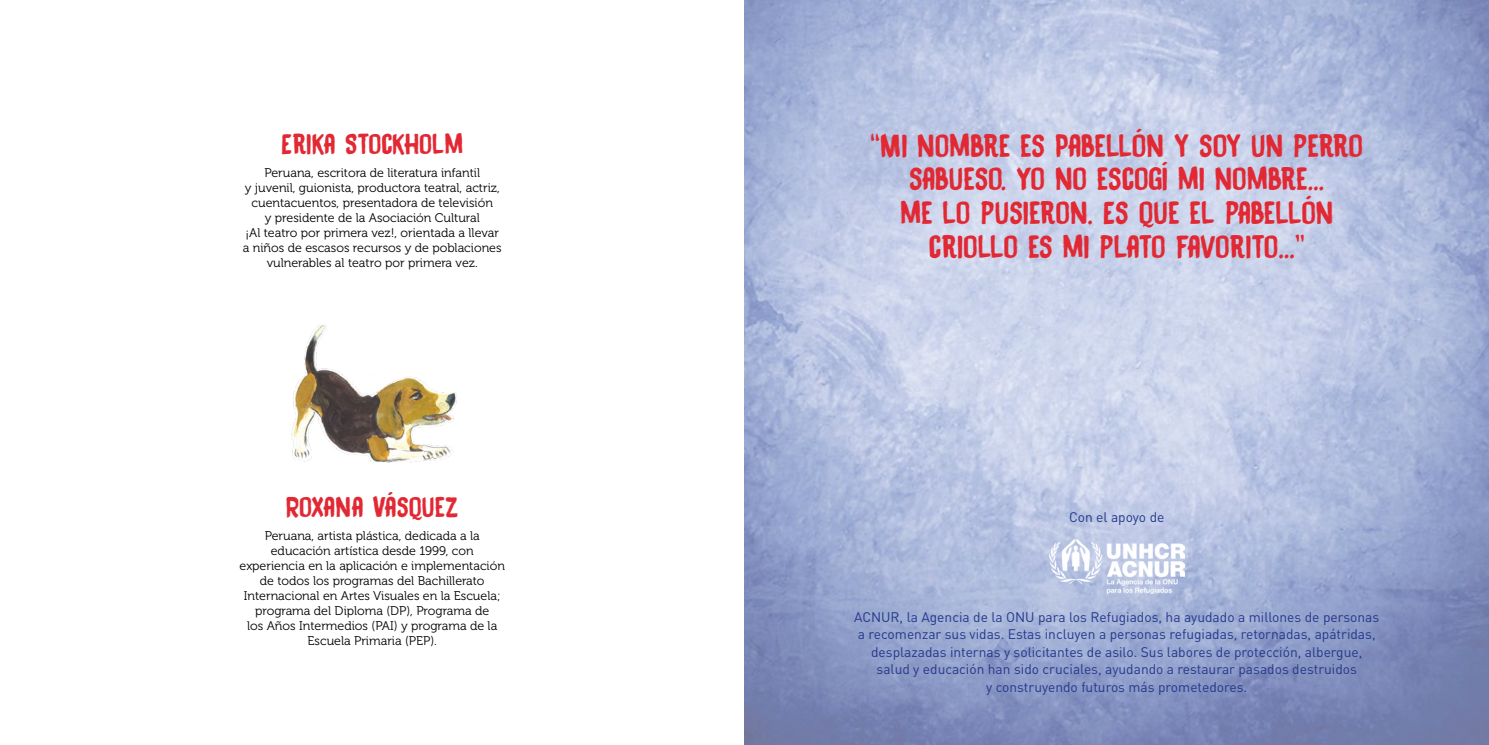
<style>
.page{position:relative;width:1489px;height:745px;background:#fff}
.page>*{position:absolute;margin:0;border:0;box-sizing:border-box;transform-origin:0 0}
.t1{font:28.12px/33.8px "DK Black Bamboo";letter-spacing:-.02em;color:#e12833;text-align:center}
.t2{font:25px "DK Black Bamboo";color:#e12833}
.t3{font:13.75px/17.5px "DIN Pro";color:#24388b;text-align:center}
.t4{font:12.5px/15px "Museo 300";color:#000;text-align:center}
</style>
<div class="page">
<img style="left:744px;top:0;width:744px;height:744px">
<img style="left:1049px;top:538px;width:135px;height:54px">
<img style="left:291px;top:324px;width:166px;height:138px">
<h2 class="t2" style="left:281px;top:126px;width:183px">ERIKA STOCKHOLM</h2>
<p class="t4" style="left:243px;top:165px;width:260px">Peruana, escritora de literatura infantil<br>y juvenil, guionista, productora teatral, actriz, cuentacuentos, presentadora de televisión<br>y presidente de la Asociación Cultural<br>¡Al teatro por primera vez!, orientada a llevar a niños de escasos recursos y de poblaciones vulnerables al teatro por primera vez.</p>
<h2 class="t2" style="left:286px;top:488px;width:174px">ROXANA VÁSQUEZ</h2>
<p class="t4" style="left:239px;top:528px;width:267px">Peruana, artista plástica, dedicada a la educación artística desde 1999, con experiencia en la aplicación e implementación de todos los programas del Bachillerato Internacional en Artes Visuales en la Escuela; programa del Diploma (DP), Programa de<br>los Años Intermedios (PAI) y programa de la Escuela Primaria (PEP).</p>
<h1 class="t1" style="left:870px;top:127px;width:494px">“MI NOMBRE ES PABELLÓN Y SOY UN PERRO<br>SABUESO. YO NO ESCOGÍ MI NOMBRE…<br>ME LO PUSIERON. ES QUE EL PABELLÓN<br>CRIOLLO ES MI PLATO FAVORITO…”</h1>
<p class="t3" style="left:1068px;top:507px;width:97px">Con el apoyo de</p>
<p class="t3" style="left:854px;top:607px;width:526px">ACNUR, la Agencia de la ONU para los Refugiados, ha ayudado a millones de personas a recomenzar sus vidas. Estas incluyen a personas refugiadas, retornadas, apátridas, desplazadas internas y solicitantes de asilo. Sus labores de protección, albergue, salud y educación han sido cruciales, ayudando a restaurar pasados destruidos<br>y construyendo futuros más prometedores.</p>
</div>
